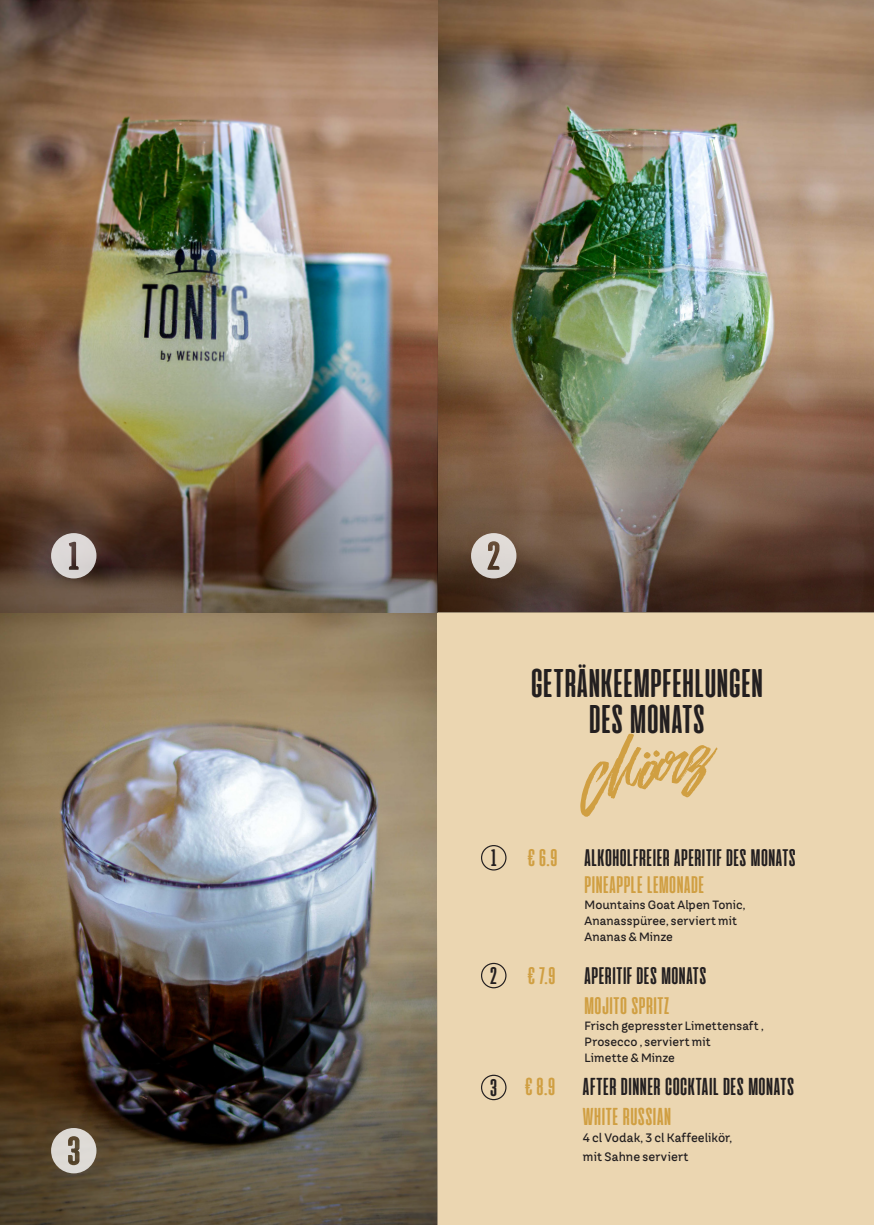
<style>
.page{position:relative;width:874px;height:1225px;background:#fff}
.page>*{position:absolute;margin:0;border:0;box-sizing:border-box;transform-origin:0 0}
.t1{font:52px "Highlander";color:#d09f42}
.t2{font:700 40px/36px "Cinematografica";letter-spacing:.02em;color:#231f20;text-align:center}
.t3{font:700 24.4px/30.4px "Cinematografica";letter-spacing:.02em;color:#231f20}
.t4{font:700 24px/27px "Cinematografica";letter-spacing:.025em;color:#231f20}
.t5{font:500 12.2px/19.2px "TT Hazelnuts";letter-spacing:.005em;color:#231f20}
.t6{font:500 12px/16px "TT Hazelnuts";letter-spacing:.01em;color:#231f20}
.s1{color:#d09f42}
</style>
<div class="page">
<img style="left:437px;top:0;width:436px;height:320px">
<img style="left:0;top:612px;width:437px;height:304px">
<img style="left:0;top:0;width:437px;height:320px">
<div style="left:437px;top:612px;width:436px;height:613px;background:#ebd6b1"></div>
<img style="left:0;top:320px;width:437px;height:292px">
<img style="left:0;top:916px;width:437px;height:309px">
<img style="left:437px;top:320px;width:436px;height:292px">
<svg style="left:51px;top:533px;width:45px;height:45px;background:#b2a9a7"></svg>
<svg style="left:471px;top:533px;width:45px;height:45px;background:#b5aaa2"></svg>
<svg style="left:51px;top:1128px;width:45px;height:45px;background:#b1a99e"></svg>
<div style="left:480px;top:845px;width:26px;height:25px;border:1px solid #231f20;border-radius:50%"></div>
<div style="left:480px;top:963px;width:26px;height:25px;border:1px solid #231f20;border-radius:50%"></div>
<div style="left:480px;top:1074px;width:26px;height:26px;border:1px solid #231f20;border-radius:50%"></div>
<h2 class="t2" style="left:530px;top:665px;width:233px">GETRÄNKEEMPFEHLUNGEN<br>DES MONATS</h2>
<h1 class="t1" style="left:579px;top:753px;width:126px;rotate:-12deg">März</h1>
<h3 class="t4" style="left:491px;top:844px;width:7px">1</h3>
<h3 class="t4" style="left:584px;top:844px;width:213px;text-indent:-57px"><span class="s1">€ 6.9</span> ALKOHOLFREIER APERITIF DES MONATS<br><span class="s1">PINEAPPLE LEMONADE</span></h3>
<p class="t6" style="left:584px;top:896px;width:162px">Mountains Goat Alpen Tonic,<br>Ananasspüree, serviert mit<br>Ananas &amp; Minze</p>
<h3 class="t4" style="left:490px;top:962px;width:8px">2</h3>
<h3 class="t4" style="left:584px;top:960px;width:123px;line-height:29.8px;text-indent:-57px"><span class="s1">€ 7.9</span> APERITIF DES MONATS<br><span class="s1">MOJITO SPRITZ</span></h3>
<p class="t6" style="left:584px;top:1017px;width:180px">Frisch gepresster Limettensaft ,<br>Prosecco , serviert mit<br>Limette &amp; Minze</p>
<h3 class="t4" style="left:490px;top:1074px;width:8px">3</h3>
<h3 class="t3" style="left:582px;top:1071px;width:213px;text-indent:-58px"><span class="s1">€ 8.9</span> AFTER DINNER COCKTAIL DES MONATS<br><span class="s1">WHITE RUSSIAN</span></h3>
<p class="t5" style="left:582px;top:1127px;width:151px">4 cl Vodak, 3 cl Kaffeelikör, mit Sahne serviert</p>
</div>
